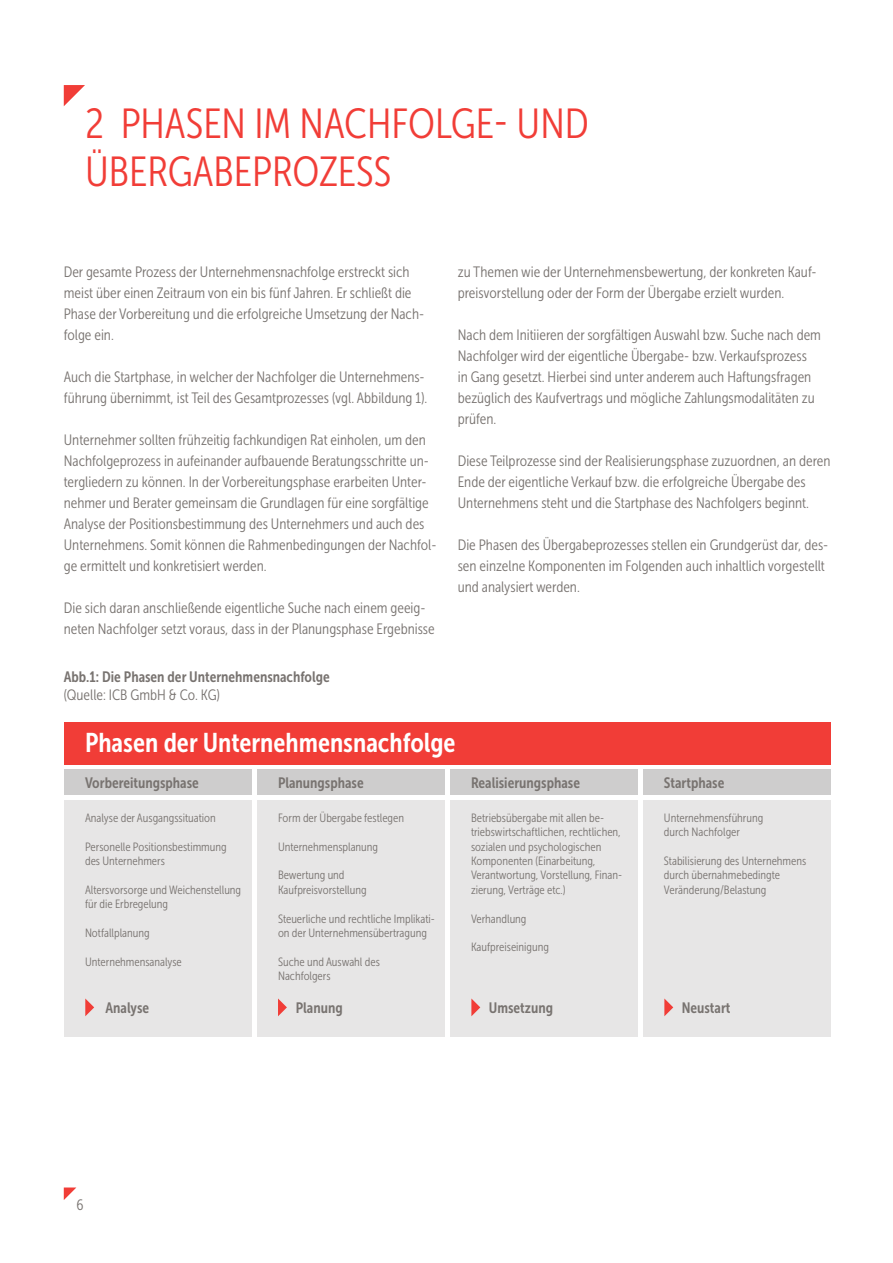
<style>
.page{position:relative;width:893px;height:1263px;background:#fff}
.page>*{position:absolute;margin:0;border:0;box-sizing:border-box;transform-origin:0 0}
.t1{font:42px/48px "Museo Sans Cond 300";color:#f13d37}
.t2{font:27px "Museo Sans Cond 700";color:#fff}
.t3{font:15px/21px "Museo Sans Cond 300";color:#787370}
.t4{font:15px "Museo Sans Cond 700";color:#787370}
.t5{font:12px/14.4px "Museo Sans Cond 300";color:#787370}
</style>
<div class="page">
<svg style="left:64px;top:85px;width:21px;height:21px"></svg>
<svg style="left:64px;top:1187px;width:12px;height:13px"></svg>
<div style="left:450px;top:800px;width:187px;height:237px;background:#e7e6e6"></div>
<div style="left:450px;top:770px;width:187px;height:25px;background:#cecdcd"></div>
<div style="left:643px;top:800px;width:187px;height:237px;background:#e7e6e6"></div>
<div style="left:643px;top:770px;width:187px;height:25px;background:#cecdcd"></div>
<div style="left:64px;top:800px;width:188px;height:237px;background:#e7e6e6"></div>
<div style="left:64px;top:770px;width:188px;height:25px;background:#cecdcd"></div>
<div style="left:257px;top:800px;width:187px;height:237px;background:#e7e6e6"></div>
<div style="left:257px;top:770px;width:187px;height:25px;background:#cecdcd"></div>
<div style="left:64px;top:722px;width:766px;height:43px;background:#f13d37"></div>
<svg style="left:85px;top:998px;width:9px;height:18px"></svg>
<svg style="left:278px;top:998px;width:9px;height:18px"></svg>
<svg style="left:471px;top:998px;width:9px;height:18px"></svg>
<svg style="left:664px;top:998px;width:9px;height:18px"></svg>
<h1 class="t1" style="left:85px;top:100px;width:505px">2 PHASEN IM NACHFOLGE- UND<br>ÜBERGABEPROZESS</h1>
<p class="t3" style="left:64px;top:261px;width:362px">Der gesamte Prozess der Unternehmensnachfolge erstreckt sich meist über einen Zeitraum von ein bis fünf Jahren. Er schließt die Phase der Vorbereitung und die erfolgreiche Umsetzung der Nach&shy;folge ein.</p>
<p class="t3" style="left:64px;top:366px;width:365px">Auch die Startphase, in welcher der Nachfolger die Unternehmens&shy;führung übernimmt, ist Teil des Gesamtprozesses (vgl. Abbildung 1).</p>
<p class="t3" style="left:64px;top:429px;width:374px">Unternehmer sollten frühzeitig fachkundigen Rat einholen, um den Nachfolgeprozess in aufeinander aufbauende Beratungsschritte un&shy;tergliedern zu können. In der Vorbereitungsphase erarbeiten Unter&shy;nehmer und Berater gemeinsam die Grundlagen für eine sorgfältige Analyse der Positionsbestimmung des Unternehmers und auch des Unternehmens. Somit können die Rahmenbedingungen der Nachfol&shy;ge ermittelt und konkretisiert werden.</p>
<p class="t3" style="left:64px;top:597px;width:372px">Die sich daran anschließende eigentliche Suche nach einem geeig&shy;neten Nachfolger setzt voraus, dass in der Planungsphase Ergebnisse</p>
<p class="t4" style="left:64px;top:669px;width:267px">Abb.1: Die Phasen der Unternehmensnachfolge</p>
<p class="t3" style="left:64px;top:685px;width:158px">(Quelle: ICB GmbH &amp; Co. KG)</p>
<p class="t3" style="left:458px;top:261px;width:360px">zu Themen wie der Unternehmensbewertung, der konkreten Kauf&shy;preisvorstellung oder der Form der Übergabe erzielt wurden.</p>
<p class="t3" style="left:458px;top:324px;width:365px">Nach dem Initiieren der sorgfältigen Auswahl bzw. Suche nach dem Nachfolger wird der eigentliche Übergabe- bzw. Verkaufsprozess<br>in Gang gesetzt. Hierbei sind unter anderem auch Haftungsfragen bezüglich des Kaufvertrags und mögliche Zahlungsmodalitäten zu prüfen.</p>
<p class="t3" style="left:458px;top:450px;width:374px">Diese Teilprozesse sind der Realisierungsphase zuzuordnen, an deren<br>Ende der eigentliche Verkauf bzw. die erfolgreiche Übergabe des<br>Unternehmens steht und die Startphase des Nachfolgers beginnt.</p>
<p class="t3" style="left:458px;top:534px;width:372px">Die Phasen des Übergabeprozesses stellen ein Grundgerüst dar, des&shy;sen einzelne Komponenten im Folgenden auch inhaltlich vorgestellt und analysiert werden.</p>
<h2 class="t2" style="left:85px;top:728px;width:372px">Phasen der Unternehmensnachfolge</h2>
<p class="t4" style="left:85px;top:774px;width:115px">Vorbereitungsphase</p>
<p class="t4" style="left:278px;top:774px;width:87px">Planungsphase</p>
<p class="t4" style="left:471px;top:774px;width:111px">Realisierungsphase</p>
<p class="t4" style="left:664px;top:774px;width:62px">Startphase</p>
<p class="t5" style="left:85px;top:810px;width:132px">Analyse der Ausgangssituation</p>
<p class="t5" style="left:85px;top:839px;width:143px">Personelle Positionsbestimmung des Unternehmers</p>
<p class="t5" style="left:85px;top:882px;width:158px">Altersvorsorge und Weichenstellung für die Erbregelung</p>
<p class="t5" style="left:85px;top:926px;width:66px">Notfallplanung</p>
<p class="t5" style="left:85px;top:954px;width:98px">Unternehmensanalyse</p>
<p class="t4" style="left:105px;top:999px;width:45px">Analyse</p>
<p class="t5" style="left:278px;top:810px;width:128px">Form der Übergabe festlegen</p>
<p class="t5" style="left:278px;top:839px;width:102px">Unternehmensplanung</p>
<p class="t5" style="left:278px;top:868px;width:90px">Bewertung und<br>Kaufpreisvorstellung</p>
<p class="t5" style="left:278px;top:911px;width:158px">Steuerliche und rechtliche Implikati&shy;on der Unternehmensübertragung</p>
<p class="t5" style="left:278px;top:954px;width:103px">Suche und Auswahl des<br>Nachfolgers</p>
<p class="t4" style="left:296px;top:999px;width:48px">Planung</p>
<p class="t5" style="left:471px;top:810px;width:153px">Betriebsübergabe mit allen be&shy;triebswirtschaftlichen, rechtlichen, sozialen und psychologischen<br>Komponenten (Einarbeitung,<br>Verantwortung, Vorstellung, Finan&shy;zierung, Verträge etc.)</p>
<p class="t5" style="left:471px;top:911px;width:57px">Verhandlung</p>
<p class="t5" style="left:471px;top:940px;width:79px">Kaufpreiseinigung</p>
<p class="t4" style="left:489px;top:999px;width:66px">Umsetzung</p>
<p class="t5" style="left:664px;top:810px;width:101px">Unternehmensführung durch Nachfolger</p>
<p class="t5" style="left:664px;top:854px;width:144px">Stabilisierung des Unternehmens durch übernahmebedingte<br>Veränderung/Belastung</p>
<p class="t4" style="left:682px;top:1000px;width:50px">Neustart</p>
<p class="t3" style="left:76px;top:1195px;width:9px">6</p>
</div>
